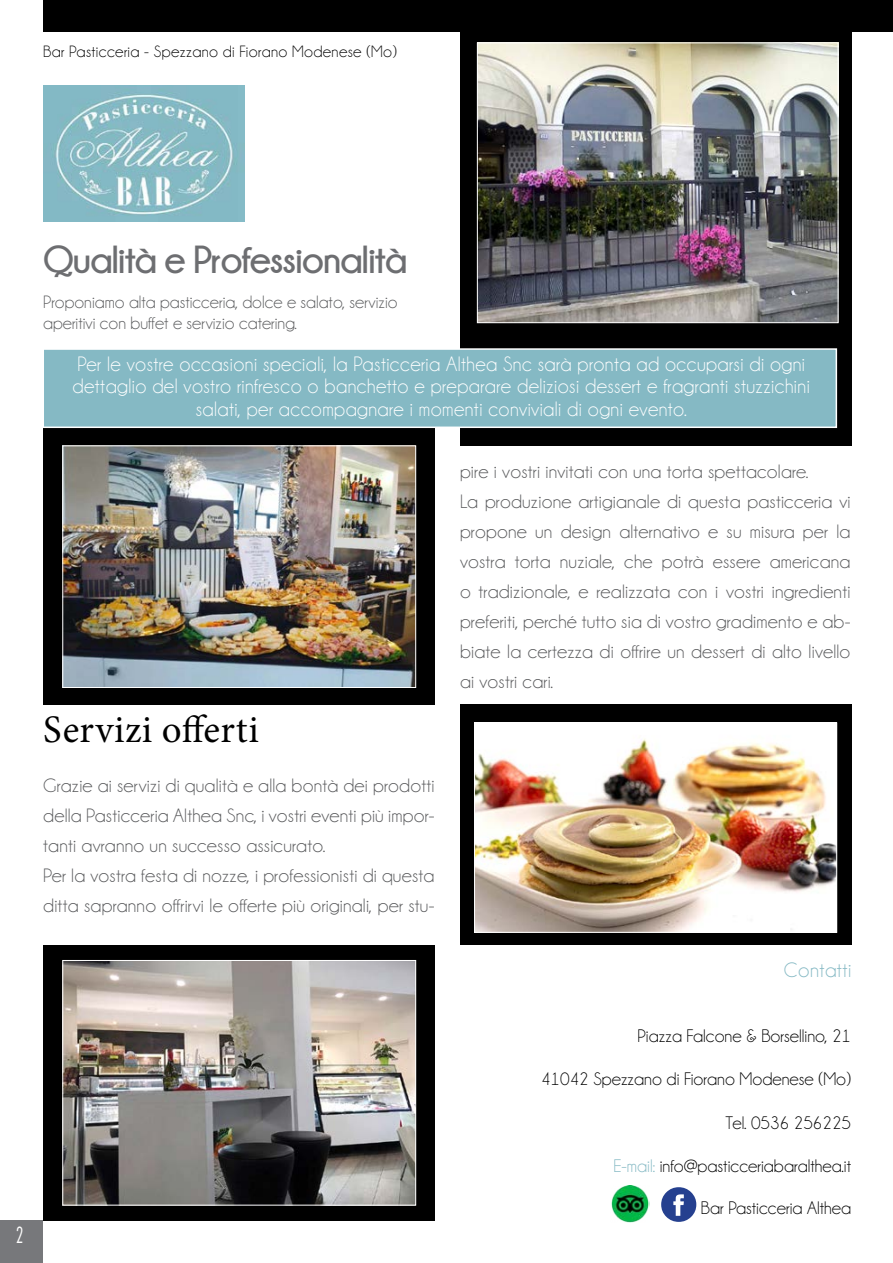
<style>
.page{position:relative;width:893px;height:1263px;background:#fff}
.page>*{position:absolute;margin:0;border:0;box-sizing:border-box;transform-origin:0 0}
.t1{font:63px "Social Circles";color:#25408f}
.t2{font:700 39px "Champagne&Limousines";letter-spacing:-.03em;color:#6d6e71}
.t3{font:39px "Minion Pro";letter-spacing:.01em;color:#000}
.t4{font:300 condensed 22.5px "Futura BT";color:#fff;scale:.85 1}
.t5{font:21px/22.5px "Champagne&Limousines";letter-spacing:.02em;color:#fff;text-align:center}
.t6{font:21px "Champagne&Limousines";letter-spacing:.02em;color:#85b9c4}
.t7{font:19.5px/30px "Champagne&Limousines";letter-spacing:.01em;color:#58595b}
.t8{font:18.3px "Champagne&Limousines";color:#000}
.t9{font:18px/21px "Champagne&Limousines";color:#58595b}
.t10{font:16.5px "Champagne&Limousines";letter-spacing:.02em;color:#000}
.s1{color:#85b9c4}
</style>
<div class="page">
<div style="left:0;top:1220px;width:43px;height:43px;background:#77787b"></div>
<div style="left:43px;top:417px;width:391px;height:287px;background:#000"></div>
<div style="left:43px;top:0;width:850px;height:31px;background:#000"></div>
<div style="left:460px;top:31px;width:391px;height:414px;background:#000"></div>
<img style="left:479px;top:45px;width:357px;height:276px">
<div style="left:477px;top:43px;width:361px;height:280px;border:1px solid #fff"></div>
<div style="left:43px;top:348px;width:794px;height:80px;background:#85b9c4;border:2px solid #fff"></div>
<img style="left:64px;top:447px;width:350px;height:239px">
<div style="left:62px;top:445px;width:354px;height:243px;border:1px solid #fff"></div>
<div style="left:460px;top:704px;width:391px;height:241px;background:#000"></div>
<img style="left:476px;top:724px;width:359px;height:207px">
<div style="left:474px;top:722px;width:363px;height:211px;border:1px solid #fff"></div>
<div style="left:43px;top:945px;width:391px;height:275px;background:#000"></div>
<img style="left:64px;top:962px;width:350px;height:241px">
<div style="left:62px;top:960px;width:354px;height:245px;border:1px solid #fff"></div>
<img style="left:43px;top:85px;width:201px;height:136px">
<img style="left:611px;top:1185px;width:38px;height:38px">
<p class="t10" style="left:43px;top:43px;width:355px">Bar Pasticceria - Spezzano di Fiorano Modenese (Mo)</p>
<p class="t4" style="left:16px;top:1221px;width:10px">2</p>
<h2 class="t2" style="left:43px;top:238px;width:366px">Qualità e Professionalità</h2>
<p class="t9" style="left:43px;top:292px;width:356px">Proponiamo alta pasticceria, dolce e salato, servizio aperitivi con buffet e servizio catering.</p>
<p class="t5" style="left:73px;top:353px;width:739px">Per le vostre occasioni speciali, la Pasticceria Althea Snc sarà pronta ad occuparsi di ogni dettaglio del vostro rinfresco o banchetto e preparare deliziosi dessert e fragranti stuzzichini salati, per accompagnare i momenti conviviali di ogni evento.</p>
<h2 class="t3" style="left:43px;top:704px;width:217px">Servizi offerti</h2>
<p class="t7" style="left:43px;top:771px;width:393px">Grazie ai servizi di qualità e alla bontà dei prodotti della Pasticceria Althea Snc, i vostri eventi più impor&shy;tanti avranno un successo assicurato.<br>Per la vostra festa di nozze, i professionisti di questa ditta sapranno offrirvi le offerte più originali, per stu-</p>
<p class="t7" style="left:460px;top:457px;width:392px">pire i vostri invitati con una torta spettacolare.<br>La produzione artigianale di questa pasticceria vi propone un design alternativo e su misura per la vostra torta nuziale, che potrà essere americana o tradizionale, e realizzata con i vostri ingredienti preferiti, perché tutto sia di vostro gradimento e ab&shy;biate la certezza di offrire un dessert di alto livello ai vostri cari.</p>
<p class="t6" style="left:784px;top:959px;width:69px">Contatti</p>
<p class="t8" style="left:638px;top:1026px;width:215px">Piazza Falcone &amp; Borsellino, 21</p>
<p class="t8" style="left:541px;top:1070px;width:312px">41042 Spezzano di Fiorano Modenese (Mo)</p>
<p class="t8" style="left:725px;top:1113px;width:127px">Tel. 0536 256225</p>
<p class="t8" style="left:614px;top:1157px;width:239px"><span class="s1">E-mail:</span> info@pasticceriabaralthea.it</p>
<h1 class="t1" style="left:656px;top:1167px;width:46px">f</h1>
<p class="t8" style="left:701px;top:1199px;width:152px">Bar Pasticceria Althea</p>
</div>
